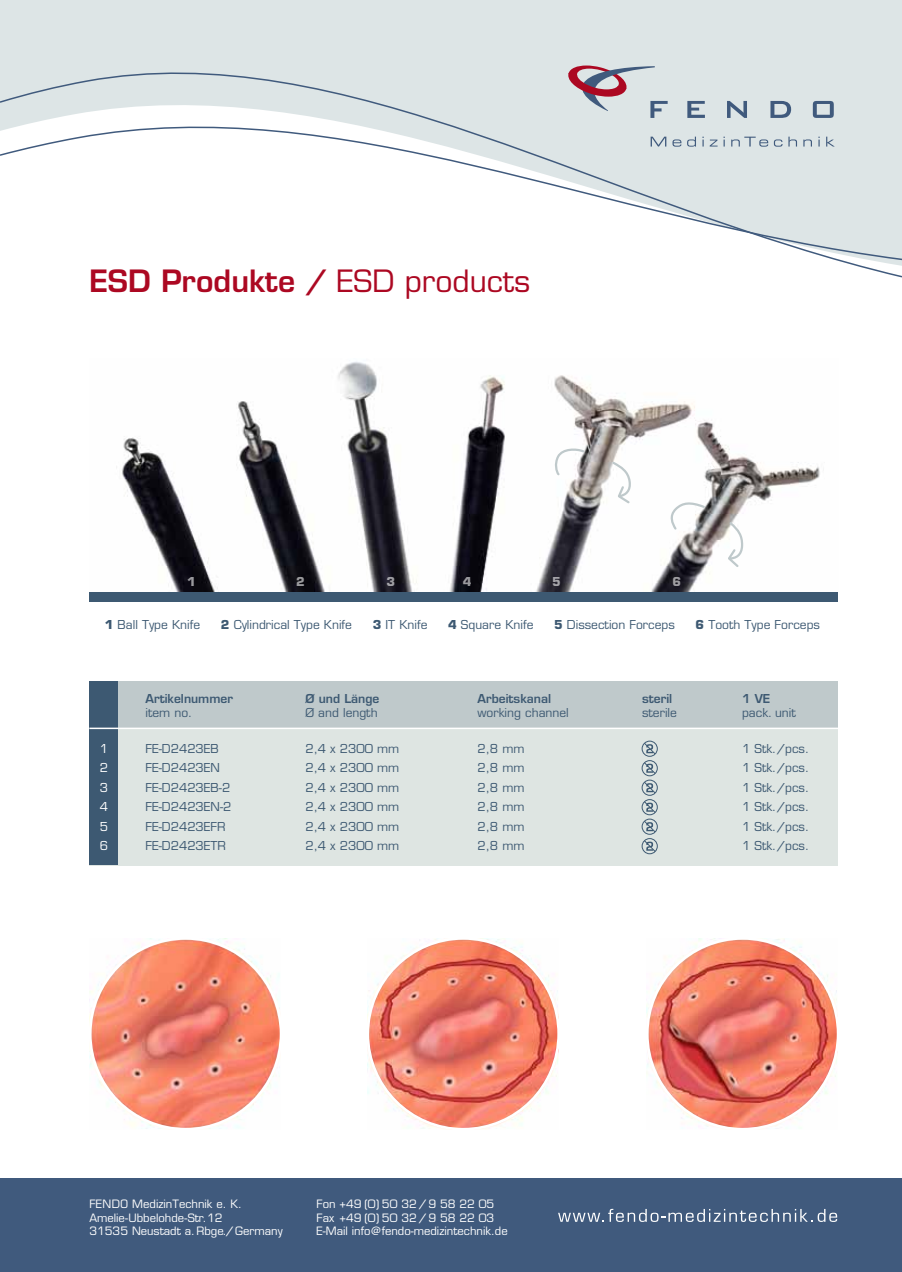
<style>
.page{position:relative;width:902px;height:1272px;background:#fff}
.page>*{position:absolute;margin:0;border:0;box-sizing:border-box;transform-origin:0 0}
.t1{font:600 30px "Eurostile";color:#ac0822}
.t2{font:12px/19.5px "Eurostile";color:#3d5972;text-align:justify}
.t3{font:600 12px "Eurostile";color:#3d5972}
.t4{font:12px/19.5px "Eurostile";color:#fff;text-align:justify}
.t5{font:700 12px "Eurostile";color:#fff}
.t6{font:11.25px/13.5px "Eurostile";color:#fff}
.s1{font-weight:400}
.s2{font-weight:700}
</style>
<div class="page">
<div style="left:0;top:0;width:901px;height:35px;background:#dde5e6"></div>
<svg style="left:0;top:35px;width:901px;height:243px"></svg>
<div style="left:0;top:1178px;width:901px;height:93px;background:#405a7d"></div>
<svg style="left:558px;top:1208px;width:279px;height:13px"></svg>
<svg style="left:687px;top:101px;width:17px;height:17px"></svg>
<svg style="left:727px;top:101px;width:20px;height:17px"></svg>
<svg style="left:770px;top:101px;width:21px;height:17px"></svg>
<svg style="left:812px;top:101px;width:21px;height:17px"></svg>
<svg style="left:650px;top:137px;width:16px;height:9px"></svg>
<svg style="left:672px;top:139px;width:9px;height:8px"></svg>
<svg style="left:687px;top:137px;width:9px;height:10px"></svg>
<svg style="left:709px;top:140px;width:8px;height:6px"></svg>
<svg style="left:731px;top:137px;width:51px;height:10px"></svg>
<svg style="left:788px;top:137px;width:9px;height:9px"></svg>
<svg style="left:803px;top:139px;width:8px;height:7px"></svg>
<svg style="left:826px;top:137px;width:8px;height:9px"></svg>
<svg style="left:559px;top:65px;width:108px;height:53px;background:#c6bcc3"></svg>
<img style="left:116px;top:361px;width:704px;height:231px">
<div style="left:89px;top:681px;width:749px;height:47px;background:#bfc9cb"></div>
<div style="left:89px;top:728px;width:749px;height:137px;background:#dee5e2"></div>
<div style="left:89px;top:681px;width:29px;height:184px;background:#3d5972"></div>
<div style="left:641px;top:740px;width:16px;height:16px;border:1px solid #3d5972;border-radius:50%"></div>
<svg style="left:643px;top:742px;width:13px;height:12px"></svg>
<div style="left:641px;top:779px;width:16px;height:16px;border:1px solid #3d5972;border-radius:50%"></div>
<svg style="left:643px;top:781px;width:13px;height:12px"></svg>
<div style="left:641px;top:760px;width:16px;height:16px;border:1px solid #3d5972;border-radius:50%"></div>
<svg style="left:643px;top:761px;width:13px;height:13px"></svg>
<div style="left:641px;top:818px;width:16px;height:16px;border:1px solid #3d5972;border-radius:50%"></div>
<svg style="left:643px;top:820px;width:13px;height:12px"></svg>
<div style="left:641px;top:799px;width:16px;height:16px;border:1px solid #3d5972;border-radius:50%"></div>
<svg style="left:643px;top:800px;width:13px;height:13px"></svg>
<div style="left:641px;top:838px;width:16px;height:16px;border:1px solid #3d5972;border-radius:50%"></div>
<svg style="left:643px;top:839px;width:13px;height:13px"></svg>
<hr style="left:89px;top:727px;width:749px;height:2px;background:#fff">
<div style="left:89px;top:592px;width:749px;height:9px;background:#3d5972"></div>
<svg style="left:668px;top:499px;width:38px;height:32px"></svg>
<svg style="left:726px;top:520px;width:18px;height:49px"></svg>
<svg style="left:554px;top:445px;width:32px;height:32px"></svg>
<svg style="left:610px;top:460px;width:21px;height:45px"></svg>
<svg style="left:710px;top:463px;width:5px;height:6px"></svg>
<svg style="left:89px;top:938px;width:191px;height:191px"></svg>
<svg style="left:367px;top:938px;width:192px;height:192px"></svg>
<img style="left:646px;top:938px;width:192px;height:190px">
<h1 class="t1" style="left:89px;top:262px;width:442px">ESD Produkte / <span class="s1">ESD products</span></h1>
<p class="t5" style="left:187px;top:574px;width:10px">1</p>
<p class="t5" style="left:296px;top:574px;width:10px">2</p>
<p class="t5" style="left:386px;top:574px;width:10px">3</p>
<p class="t5" style="left:463px;top:574px;width:10px">4</p>
<p class="t5" style="left:552px;top:574px;width:10px">5</p>
<p class="t5" style="left:672px;top:574px;width:10px">6</p>
<p class="t2" style="left:105px;top:615px;width:97px"><span class="s2">1</span> Ball Type Knife</p>
<p class="t2" style="left:221px;top:615px;width:133px"><span class="s2">2</span> Cylindrical Type Knife</p>
<p class="t2" style="left:373px;top:615px;width:56px"><span class="s2">3</span> IT Knife</p>
<p class="t2" style="left:448px;top:615px;width:87px"><span class="s2">4</span> Square Knife</p>
<p class="t2" style="left:554px;top:615px;width:122px"><span class="s2">5</span> Dissection Forceps</p>
<p class="t2" style="left:695px;top:615px;width:126px"><span class="s2">6</span> Tooth Type Forceps</p>
<p class="t3" style="left:145px;top:690px;width:89px">Artikelnummer</p>
<p class="t2" style="left:145px;top:703px;width:48px">item no.</p>
<p class="t3" style="left:305px;top:690px;width:75px">Ø und Länge</p>
<p class="t2" style="left:305px;top:703px;width:74px">Ø and length</p>
<p class="t3" style="left:477px;top:690px;width:75px">Arbeitskanal</p>
<p class="t2" style="left:477px;top:703px;width:93px">working channel</p>
<p class="t3" style="left:642px;top:690px;width:32px">steril</p>
<p class="t2" style="left:642px;top:703px;width:36px">sterile</p>
<p class="t3" style="left:742px;top:690px;width:30px">1 VE</p>
<p class="t2" style="left:742px;top:703px;width:55px">pack. unit</p>
<p class="t4" style="left:100px;top:738px;width:10px">1<br>2<br>3<br>4<br>5<br>6</p>
<p class="t2" style="left:742px;top:738px;width:69px">1 Stk./pcs.<br>1 Stk./pcs.<br>1 Stk./pcs.<br>1 Stk./pcs.<br>1 Stk./pcs.<br>1 Stk./pcs.</p>
<p class="t2" style="left:145px;top:738px;width:87px;text-align:left">FE-D2423EB<br>FE-D2423EN<br>FE-D2423EB-2<br>FE-D2423EN-2<br>FE-D2423EFR<br>FE-D2423ETR</p>
<p class="t2" style="left:305px;top:738px;width:95px">2,4 x 2300 mm 2,4 x 2300 mm 2,4 x 2300 mm 2,4 x 2300 mm 2,4 x 2300 mm 2,4 x 2300 mm</p>
<p class="t2" style="left:477px;top:738px;width:48px">2,8 mm 2,8 mm 2,8 mm 2,8 mm 2,8 mm 2,8 mm</p>
<p class="t6" style="left:89px;top:1197px;width:195px">FENDO MedizinTechnik e. K.<br>Amelie-Ubbelohde-Str.12<br>31535 Neustadt a. Rbge./ Germany</p>
<p class="t6" style="left:316px;top:1197px;width:193px">Fon +49 (0) 50 32 / 9 58 22 05<br>Fax +49 (0) 50 32 / 9 58 22 03<br>E-Mail info@fendo-medizintechnik.de</p>
</div>
